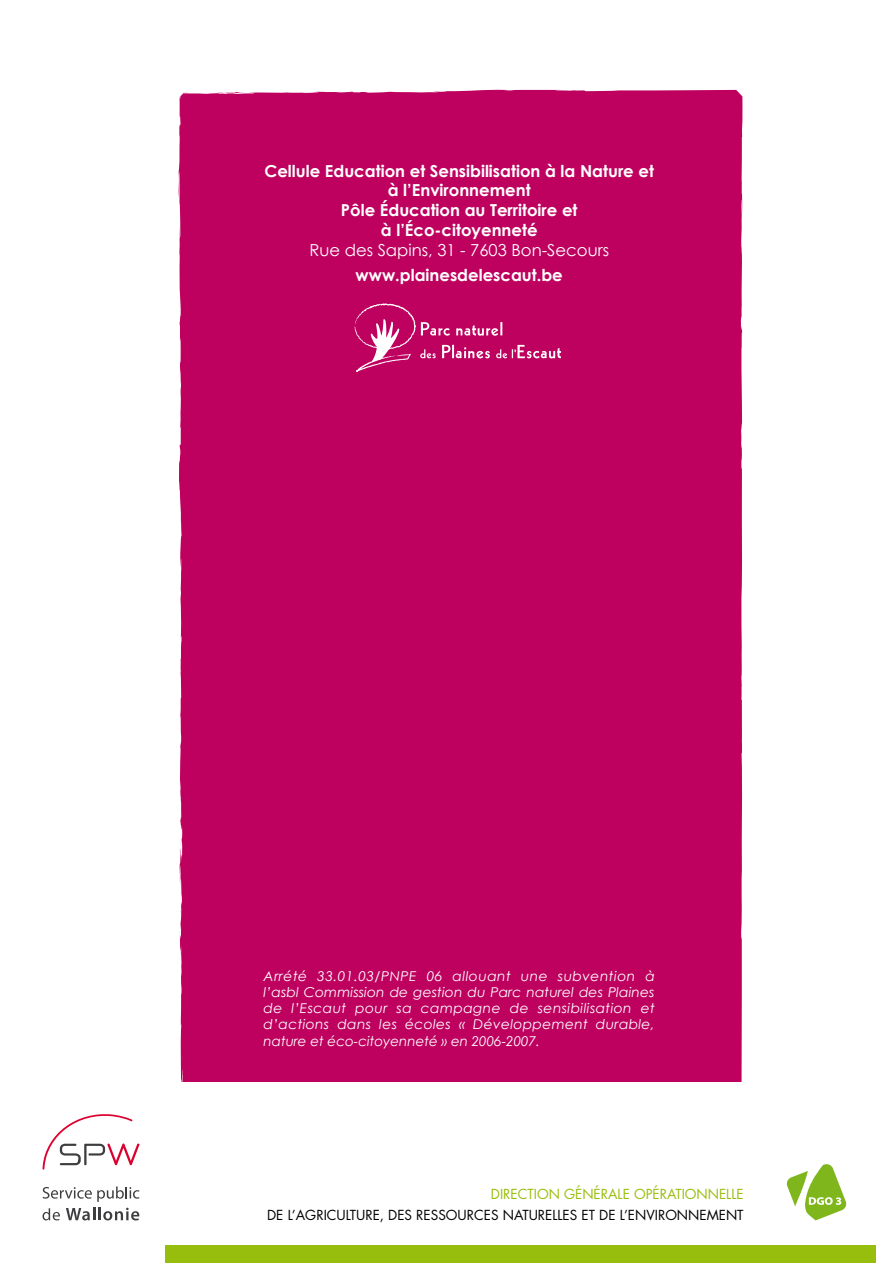
<style>
.page{position:relative;width:893px;height:1263px;background:#fff}
.page>*{position:absolute;margin:0;border:0;box-sizing:border-box;transform-origin:0 0}
.t1{font:700 16.5px/19.8px "Century Gothic";color:#fff;text-align:center}
.t2{font:16.5px "Century Gothic";color:#fff}
.t3{font:italic 13.5px/16.2px "Century Gothic";color:#fff;text-align:justify}
.t4{font:13.5px "Futura";color:#000}
.t5{font:13.5px "Futura";color:#97be0d}
</style>
<div class="page">
<div style="left:178px;top:89px;width:565px;height:896px;background:#be005f"></div>
<svg style="left:181px;top:800px;width:1px;height:16px"></svg>
<svg style="left:180px;top:870px;width:6px;height:29px"></svg>
<div style="left:180px;top:985px;width:562px;height:97px;background:#be005f"></div>
<svg style="left:354px;top:303px;width:207px;height:69px;background:#c41b70"></svg>
<svg style="left:43px;top:1114px;width:96px;height:55px"></svg>
<svg style="left:43px;top:1186px;width:96px;height:34px"></svg>
<svg style="left:787px;top:1164px;width:59px;height:56px"></svg>
<div style="left:166px;top:1246px;width:710px;height:17px;background:#97be0d"></div>
<p class="t1" style="left:265px;top:160px;width:391px">Cellule Education et Sensibilisation à la N ature et à l’Environnement<br>Pôle Éducation au Territoire et<br>à l’Éco-citoyenneté</p>
<p class="t2" style="left:309px;top:240px;width:301px">Rue des Sapins, 31 - 7603 Bon-Secours</p>
<p class="t1" style="left:356px;top:265px;width:209px">www.plainesdelescaut.be</p>
<p class="t3" style="left:264px;top:967px;width:393px">Arrété 33.01.03/PNPE 06 allouant une subvention à l’asbl Commission de gestion du Parc naturel des Plaines de l’Escaut pour sa campagne de sensibilisation et d’actions dans les écoles « Développement durable, nature et éco-citoyenneté » en 2006-2007.</p>
<p class="t5" style="left:491px;top:1185px;width:254px">DIRECTION GÉNÉRALE OPÉRATIONNELLE</p>
<p class="t4" style="left:267px;top:1206px;width:478px">DE L’AGRICULTURE, DES RESSOURCES NATURELLES ET DE L’ENVIRONNEMENT</p>
</div>
